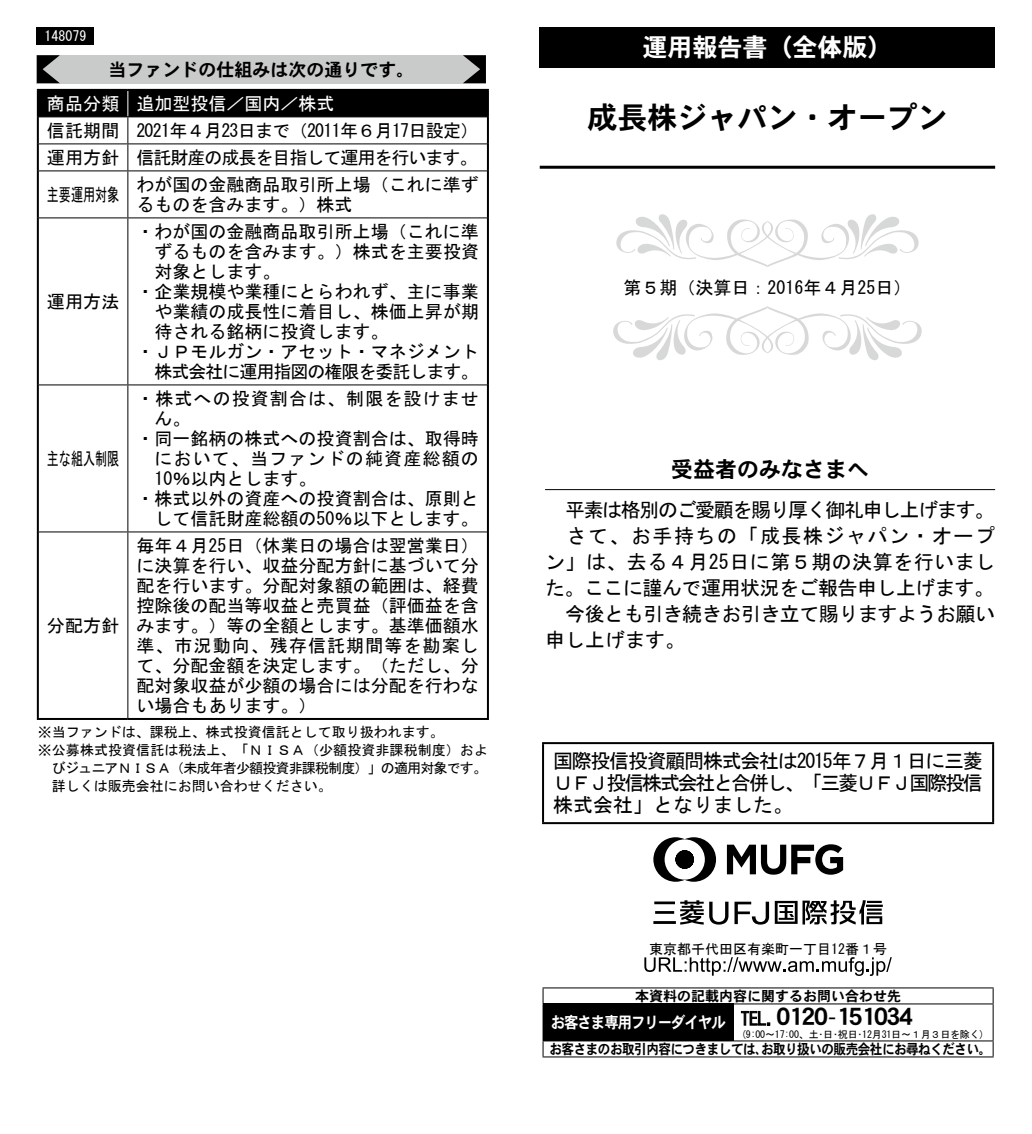
<style>
.page{position:relative;width:1032px;height:1134px;background:#fff}
.page>*{position:absolute;margin:0;border:0;box-sizing:border-box;transform-origin:0 0}
.t1{font:30px "DFHS Gothic W7 WIN RKSJ H";color:#000}
.t2{font:25px "DFHS Gothic W7 WIN RKSJ H";color:#fff}
.t3{font:24px "DFHS Gothic W7 WING RKSJ H";letter-spacing:-.04em;color:#000}
.t4{font:22px "DFHS Gothic W7 WIN RKSJ H";color:#000}
.t5{font:20px/26px "MS Gothic";letter-spacing:-.025em;color:#000;text-align:justify}
.t6{font:18px/20px "MS Gothic";color:#000}
.t7{font:18px/27px "MS Gothic";letter-spacing:-.04em;color:#000}
.t8{font:18px "MS Gothic";letter-spacing:-.055em;color:#000}
.t9{font:18px "MS Gothic";letter-spacing:.06em;color:#000}
.t10{font:18px "DFHS Gothic W7 WIN RKSJ H";color:#000}
.t11{font:18px "MS Gothic";letter-spacing:.065em;color:#000}
.t12{font:18px "MS Gothic";color:#fff}
.t13{font:18px "MS Gothic";color:#000;scale:.67 1}
.t14{font:16px "DFHS Gothic W7 WIN RKSJ H";letter-spacing:-.07em;color:#fff;scale:.9 1}
.t15{font:14px "MS Gothic";color:#000}
.t16{font:14px "DFHS Gothic W7 WIN RKSJ H";letter-spacing:-.04em;color:#000;scale:.9 1}
.t17{font:14px "MS Gothic";letter-spacing:-.06em;color:#000}
.t18{font:14px "DFHS Gothic W7 WIN RKSJ H";color:#000}
.t19{font:14px "MS Gothic";color:#fff}
.t20{font:10px "MS Gothic";letter-spacing:-.02em;color:#000}
</style>
<div class="page">
<div style="left:543px;top:1004px;width:190px;height:37px;background:#000"></div>
<hr style="left:542px;top:987px;width:191px;height:1px;background:#000">
<hr style="left:733px;top:987px;width:260px;height:1px;background:#000">
<svg style="left:542px;top:988px;width:1px;height:68px"></svg>
<svg style="left:992px;top:988px;width:1px;height:68px"></svg>
<hr style="left:542px;top:1056px;width:191px;height:1px;background:#000">
<hr style="left:733px;top:1056px;width:260px;height:1px;background:#000">
<hr style="left:542px;top:1003px;width:191px;height:1px;background:#000">
<hr style="left:733px;top:1003px;width:260px;height:1px;background:#000">
<hr style="left:542px;top:1040px;width:191px;height:1px;background:#000">
<hr style="left:733px;top:1040px;width:260px;height:1px;background:#000">
<svg style="left:727px;top:844px;width:116px;height:31px"></svg>
<svg style="left:653px;top:837px;width:63px;height:45px"></svg>
<svg style="left:734px;top:902px;width:35px;height:22px"></svg>
<hr style="left:654px;top:901px;width:21px;height:3px;background:#000">
<hr style="left:653px;top:921px;width:23px;height:3px;background:#000">
<hr style="left:655px;top:911px;width:19px;height:3px;background:#000">
<svg style="left:680px;top:900px;width:48px;height:24px"></svg>
<svg style="left:775px;top:900px;width:108px;height:24px"></svg>
<svg style="left:644px;top:957px;width:248px;height:19px"></svg>
<svg style="left:741px;top:1011px;width:29px;height:15px"></svg>
<hr style="left:542px;top:742px;width:452px;height:2px;background:#000">
<hr style="left:542px;top:744px;width:2px;height:78px;background:#000">
<hr style="left:992px;top:744px;width:2px;height:78px;background:#000">
<hr style="left:542px;top:822px;width:452px;height:2px;background:#000">
<div style="left:37px;top:27px;width:57px;height:17px;background:#000"></div>
<div style="left:37px;top:55px;width:449px;height:28px;background:#c9caca"></div>
<svg style="left:37px;top:55px;width:23px;height:28px"></svg>
<svg style="left:463px;top:55px;width:23px;height:28px"></svg>
<svg style="left:39px;top:91px;width:448px;height:79px"></svg>
<hr style="left:39px;top:170px;width:89px;height:1px;background:#000">
<hr style="left:128px;top:170px;width:359px;height:1px;background:#000">
<hr style="left:127px;top:171px;width:1px;height:46px;background:#000">
<hr style="left:39px;top:217px;width:89px;height:1px;background:#000">
<hr style="left:128px;top:217px;width:359px;height:1px;background:#000">
<hr style="left:127px;top:218px;width:1px;height:166px;background:#000">
<hr style="left:39px;top:384px;width:89px;height:1px;background:#000">
<hr style="left:128px;top:384px;width:359px;height:1px;background:#000">
<hr style="left:127px;top:385px;width:1px;height:146px;background:#000">
<hr style="left:39px;top:531px;width:89px;height:1px;background:#000">
<hr style="left:128px;top:531px;width:359px;height:1px;background:#000">
<hr style="left:127px;top:532px;width:1px;height:186px;background:#000">
<hr style="left:37px;top:89px;width:91px;height:2px;background:#000">
<hr style="left:37px;top:91px;width:2px;height:26px;background:#000">
<hr style="left:128px;top:89px;width:361px;height:2px;background:#000">
<hr style="left:487px;top:91px;width:2px;height:26px;background:#000">
<hr style="left:37px;top:117px;width:2px;height:27px;background:#000">
<hr style="left:487px;top:117px;width:2px;height:27px;background:#000">
<hr style="left:37px;top:144px;width:2px;height:27px;background:#000">
<hr style="left:487px;top:144px;width:2px;height:27px;background:#000">
<hr style="left:37px;top:171px;width:2px;height:47px;background:#000">
<hr style="left:487px;top:171px;width:2px;height:47px;background:#000">
<hr style="left:37px;top:218px;width:2px;height:167px;background:#000">
<hr style="left:487px;top:218px;width:2px;height:167px;background:#000">
<hr style="left:37px;top:385px;width:2px;height:147px;background:#000">
<hr style="left:487px;top:385px;width:2px;height:147px;background:#000">
<hr style="left:37px;top:532px;width:2px;height:186px;background:#000">
<hr style="left:487px;top:532px;width:2px;height:186px;background:#000">
<hr style="left:37px;top:718px;width:91px;height:2px;background:#000">
<hr style="left:128px;top:718px;width:361px;height:2px;background:#000">
<div style="left:540px;top:27px;width:455px;height:40px;background:#000"></div>
<hr style="left:540px;top:166px;width:455px;height:3px;background:#000">
<svg style="left:616px;top:214px;width:303px;height:53px"></svg>
<svg style="left:613px;top:306px;width:309px;height:54px"></svg>
<hr style="left:545px;top:489px;width:450px;height:1px;background:#000">
<p class="t19" style="left:44px;top:29px;width:43px">148079</p>
<p class="t10" style="left:108px;top:60px;width:307px">当ファンドの仕組みは次の通りです。</p>
<p class="t12" style="left:47px;top:95px;width:289px">商品分類 追加型投信／国内／株式</p>
<p class="t7" style="left:47px;top:117px;width:433px">信託期間 2021年４月23日まで（2011年６月17日設定）運用方針 信託財産の成長を目指して運用を行います。</p>
<p class="t13" style="left:47px;top:185px;width:110px">主要運用対象</p>
<p class="t6" style="left:136px;top:174px;width:344px">わが国の金融商品取引所上場（これに準ずるものを含みます。）株式</p>
<p class="t6" style="left:47px;top:291px;width:74px">運用方法</p>
<p class="t13" style="left:47px;top:449px;width:110px">主な組入制限</p>
<p class="t6" style="left:136px;top:221px;width:344px">・わが国の金融商品取引所上場（これに準</p>
<p class="t6" style="left:154px;top:241px;width:326px">ずるものを含みます。）株式を主要投資</p>
<p class="t6" style="left:154px;top:261px;width:127px">対象とします。</p>
<p class="t6" style="left:136px;top:281px;width:344px">・企業規模や業種にとらわれず、主に事業</p>
<p class="t6" style="left:154px;top:301px;width:326px">や業績の成長性に着目し、株価上昇が期</p>
<p class="t6" style="left:154px;top:321px;width:235px">待される銘柄に投資します。</p>
<p class="t6" style="left:136px;top:341px;width:344px">・ＪＰモルガン・アセット・マネジメント</p>
<p class="t8" style="left:154px;top:362px;width:326px">株式会社に運用指図の権限を委託します。</p>
<p class="t9" style="left:136px;top:389px;width:344px">・株式への投資割合は、制限を設けませ</p>
<p class="t6" style="left:154px;top:408px;width:37px">ん。</p>
<p class="t6" style="left:136px;top:428px;width:344px">・同一銘柄の株式への投資割合は、取得時</p>
<p class="t11" style="left:154px;top:449px;width:326px">において、当ファンドの純資産総額の</p>
<p class="t6" style="left:154px;top:468px;width:163px">10％以内とします。</p>
<p class="t6" style="left:136px;top:488px;width:344px">・株式以外の資産への投資割合は、原則と</p>
<p class="t6" style="left:154px;top:508px;width:325px">して信託財産総額の50％以下とします。</p>
<p class="t6" style="left:136px;top:535px;width:344px;text-align:justify">毎年４月25日（休業日の場合は翌営業日）に決算を行い、収益分配方針に基づいて分配を行います。分配対象額の範囲は、経費控除後の配当等収益と売買益（評価益を含みます。）等の全額とします。基準価額水準、市況動向、残存信託期間等を勘案して、分配金額を決定します。（ただし、分配対象収益が少額の場合には分配を行わない場合もあります。）</p>
<p class="t15" style="left:38px;top:725px;width:407px">※当ファンドは、課税上、株式投資信託として取り扱われます。</p>
<p class="t15" style="left:38px;top:743px;width:452px">※公募株式投資信託は税法上、「ＮＩＳＡ（少額投資非課税制度）およ</p>
<p class="t17" style="left:52px;top:761px;width:437px">びジュニアＮＩＳＡ（未成年者少額投資非課税制度）」の適用対象です。</p>
<p class="t15" style="left:52px;top:779px;width:281px">詳しくは販売会社にお問い合わせください。</p>
<p class="t6" style="left:47px;top:615px;width:74px">分配方針</p>
<h2 class="t2" style="left:642px;top:35px;width:251px">運用報告書（全体版）</h2>
<h1 class="t1" style="left:587px;top:102px;width:361px">成長株ジャパン・オープン</h1>
<p class="t6" style="left:623px;top:277px;width:289px">第５期（決算日：2016年４月25日）</p>
<p class="t4" style="left:671px;top:458px;width:199px">受益者のみなさまへ</p>
<p class="t5" style="left:545px;top:497px;width:452px">　平素は格別のご愛顧を賜り厚く御礼申し上げます。　さて、お手持ちの「成長株ジャパン・オープン」は、去る４月25日に第５期の決算を行いました。ここに謹んで運用状況をご報告申し上げます。　今後とも引き続きお引き立て賜りますようお願い申し上げます。</p>
<p class="t5" style="left:553px;top:750px;width:431px;line-height:22px">国際投信投資顧問株式会社は2015年７月１日に三菱ＵＦＪ投信株式会社と合併し、「三菱ＵＦＪ国際投信株式会社」となりました。</p>
<p class="t15" style="left:649px;top:942px;width:239px">東京都千代田区有楽町一丁目12番１号</p>
<p class="t18" style="left:635px;top:989px;width:267px">本資料の記載内容に関するお問い合わせ先</p>
<p class="t14" style="left:551px;top:1014px;width:196px">お客さま専用フリーダイヤル</p>
<h3 class="t3" style="left:776px;top:1004px;width:138px">0120-151034</h3>
<p class="t20" style="left:741px;top:1030px;width:245px">(9:00〜17:00、土･日･祝日･12月31日〜１月３日を除く)</p>
<p class="t16" style="left:549px;top:1042px;width:485px">お客さまのお取引内容につきましては､お取り扱いの販売会社にお尋ねください｡</p>
</div>
